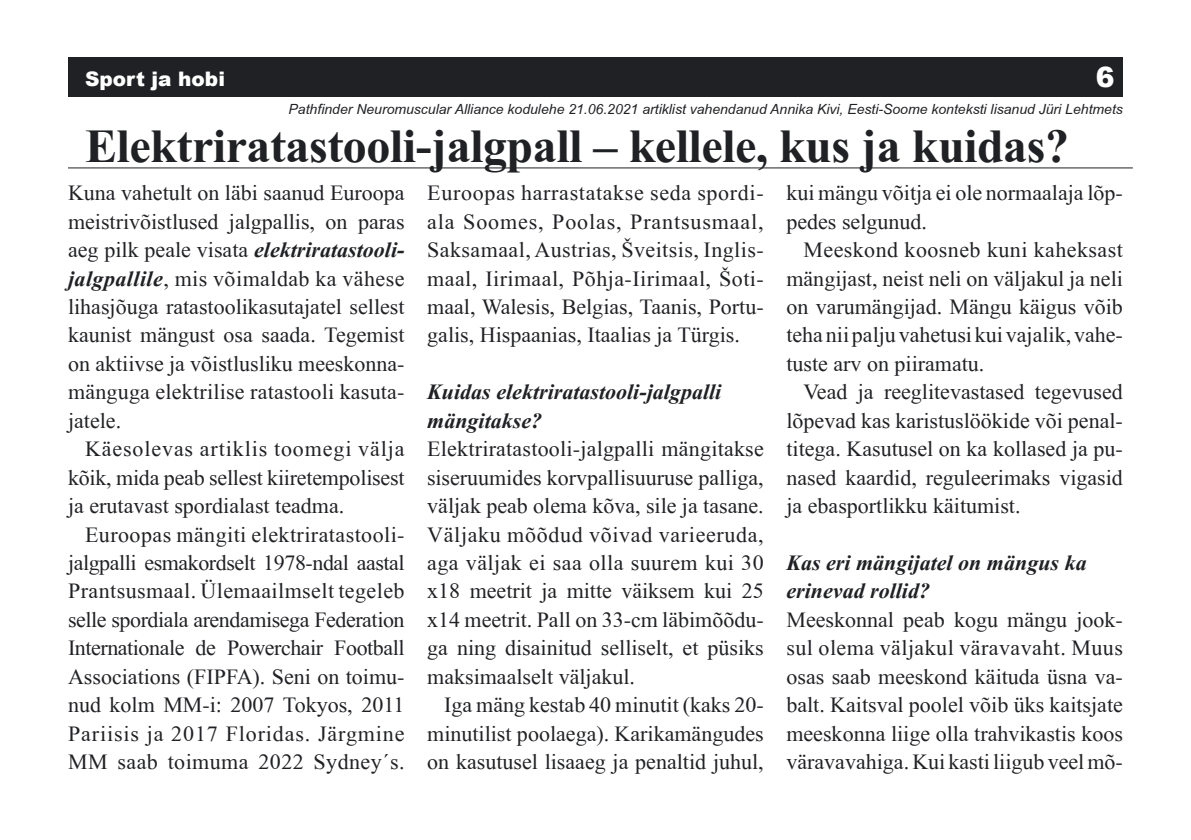
<style>
.page{position:relative;width:1191px;height:840px;background:#fff}
.page>*{position:absolute;margin:0;border:0;box-sizing:border-box;transform-origin:0 0}
.t1{font:700 48px "EE Times New Roman";letter-spacing:-.01em;color:#202124}
.t2{font:900 28px "Arial";color:#fff}
.t3{font:22px/28.4px "EE Times New Roman";color:#202124;text-align:justify}
.t4{font:italic 700 22px/28.4px "EE Times New Roman";color:#202124}
.t5{font:900 20px "Arial";color:#fff}
.t6{font:italic 14px "EE Arial";color:#202124}
.s1{font-weight:700;font-style:italic}
</style>
<div class="page">
<div style="left:68px;top:57px;width:1055px;height:39px;background:#202124"></div>
<hr style="left:68px;top:167px;width:1064px;height:1px;background:#202124">
<p class="t5" style="left:85px;top:64px;width:141px">Sport ja hobi</p>
<p class="t2" style="left:1095px;top:56px;width:20px">6</p>
<h1 class="t1" style="left:85px;top:118px;width:985px">Elektriratastooli-jalgpall – kellele, kus ja kuidas?</h1>
<p class="t3" style="left:68px;top:179px;width:338px">Kuna vahetult on läbi saanud Euroopa meistrivõistlused jalgpallis, on paras aeg pilk peale visata <span class="s1">elektriratastooli&shy;jalgpallile</span>, mis võimaldab ka vähese lihasjõuga ratastoolikasutajatel sellest kaunist mängust osa saada. Tegemist on aktiivse ja võistlusliku meeskonna&shy;mänguga elektrilise ratastooli kasuta&shy;jatele.</p>
<p class="t3" style="left:68px;top:434px;width:338px;text-indent:17px">Käesolevas artiklis toomegi välja kõik, mida peab sellest kiiretempolisest ja erutavast spordialast teadma.</p>
<p class="t3" style="left:68px;top:519px;width:338px;text-indent:17px">Euroopas mängiti elektriratastooli&shy;jalgpalli esmakordselt 1978-ndal aastal Prantsusmaal. Ülemaailmselt tegeleb selle spordiala arendamisega Federation Internationale de Powerchair Football Associations (FIPFA). Seni on toimu&shy;nud kolm MM-i: 2007 Tokyos, 2011<br>Pariisis ja 2017 Floridas. Järgmine MM saab toimuma 2022 Sydney´s.</p>
<p class="t6" style="left:289px;top:101px;width:835px">Pathfinder Neuromuscular Alliance kodulehe 21.06.2021 artiklist vahendanud Annika Kivi, Eesti-Soome konteksti lisanud Jüri Lehtmets</p>
<p class="t3" style="left:786px;top:179px;width:338px">kui mängu võitja ei ole normaalaja lõp&shy;pedes selgunud.</p>
<p class="t3" style="left:786px;top:235px;width:338px;text-indent:17px">Meeskond koosneb kuni kaheksast mängijast, neist neli on väljakul ja neli on varumängijad. Mängu käigus võib teha nii palju vahetusi kui vajalik, vahe&shy;tuste arv on piiramatu.</p>
<p class="t3" style="left:786px;top:377px;width:338px;text-indent:17px">Vead ja reeglitevastased tegevused lõpevad kas karistuslöökide või penal&shy;titega. Kasutusel on ka kollased ja pu&shy;nased kaardid, reguleerimaks vigasid ja ebasportlikku käitumist.</p>
<p class="t4" style="left:786px;top:548px;width:302px">Kas eri mängijatel on mängus ka erinevad rollid?</p>
<p class="t3" style="left:786px;top:605px;width:338px">Meeskonnal peab kogu mängu jook&shy;sul olema väljakul väravavaht. Muus osas saab meeskond käituda üsna va&shy;balt. Kaitsval poolel võib üks kaitsjate meeskonna liige olla trahvikastis koos väravavahiga. Kui kasti liigub veel mõ-</p>
<p class="t3" style="left:427px;top:179px;width:338px">Euroopas harrastatakse seda spordi&shy;ala Soomes, Poolas, Prantsusmaal, Saksamaal, Austrias, Šveitsis, Inglis&shy;maal, Iirimaal, Põhja-Iirimaal, Šoti&shy;maal, Walesis, Belgias, Taanis, Portu&shy;galis, Hispaanias, Itaalias ja Türgis.</p>
<p class="t4" style="left:427px;top:377px;width:296px">Kuidas elektriratastooli-jalgpalli mängitakse?</p>
<p class="t3" style="left:427px;top:434px;width:338px">Elektriratastooli-jalgpalli mängitakse siseruumides korvpallisuuruse palliga, väljak peab olema kõva, sile ja tasane.<br>Väljaku mõõdud võivad varieeruda, aga väljak ei saa olla suurem kui 30 x18 meetrit ja mitte väiksem kui 25 x14 meetrit. Pall on 33-cm läbimõõdu&shy;ga ning disainitud selliselt, et püsiks maksimaalselt väljakul.</p>
<p class="t3" style="left:427px;top:690px;width:338px;text-indent:17px">Iga mäng kestab 40 minutit (kaks 20- minutilist poolaega). Karikamängudes on kasutusel lisaaeg ja penaltid juhul,</p>
</div>
